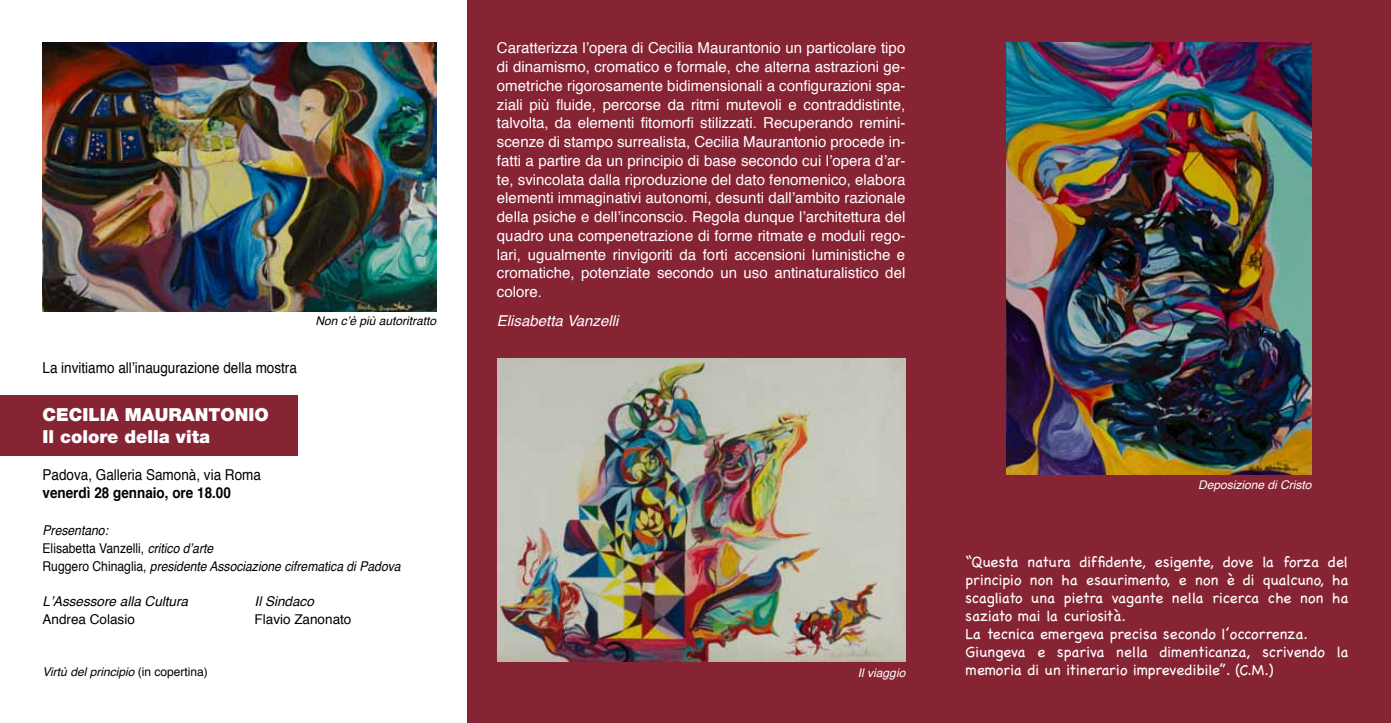
<style>
.page{position:relative;width:1391px;height:723px;background:#fff}
.page>*{position:absolute;margin:0;border:0;box-sizing:border-box;transform-origin:0 0}
.t1{font:900 18px/21.6px "Helvetica Neue LT Std";color:#fff}
.t2{font:15px/18.8px "Helvetica";color:#fff;text-align:justify}
.t3{font:15px/18px "Chalkboard";color:#fff}
.t4{font:15px "Helvetica";color:#000;scale:.9 1}
.t5{font:700 15px "Helvetica";color:#000;scale:.9 1}
.t6{font:italic 15px "Helvetica";color:#fff}
.t7{font:italic 13.5px/18px "Helvetica";color:#000;scale:.9 1}
.t8{font:italic 13.5px "Helvetica";color:#000}
.t9{font:13.5px "Helvetica";color:#000}
.t10{font:italic 12px "Helvetica";color:#000}
.t11{font:italic 12px "Helvetica";color:#fff}
.s1{font-style:normal}
</style>
<div class="page">
<div style="left:468px;top:0;width:922px;height:723px;background:#872434"></div>
<div style="left:0;top:396px;width:298px;height:60px;background:#872434"></div>
<img style="left:497px;top:358px;width:408px;height:303px">
<img style="left:1006px;top:43px;width:305px;height:431px">
<img style="left:43px;top:43px;width:394px;height:269px">
<p class="t4" style="left:43px;top:356px;width:284px">La invitiamo all’inaugurazione della mostra</p>
<p class="t1" style="left:43px;top:404px;width:228px">CECILIA MAURANTONIO<br>Il colore della vita</p>
<p class="t10" style="left:315px;top:311px;width:122px">Non c’è più autoritratto</p>
<p class="t4" style="left:43px;top:464px;width:244px">Padova, Galleria Samonà, via Roma</p>
<p class="t5" style="left:43px;top:481px;width:211px">venerdì 28 gennaio, ore 18.00</p>
<p class="t7" style="left:43px;top:521px;width:399px">Presentano:<br><span class="s1">Elisabetta Vanzelli,</span> critico d’arte<br><span class="s1">Ruggero Chinaglia,</span> presidente Associazione cifrematica di Padova</p>
<p class="t8" style="left:43px;top:591px;width:147px">L’Assessore alla Cultura</p>
<p class="t9" style="left:43px;top:609px;width:94px">Andrea Colasio</p>
<p class="t10" style="left:43px;top:663px;width:167px">Virtù del principio <span class="s1">(in copertina)</span></p>
<p class="t8" style="left:254px;top:591px;width:61px">Il Sindaco</p>
<p class="t9" style="left:254px;top:609px;width:98px">Flavio Zanonato</p>
<p class="t2" style="left:497px;top:39px;width:410px">Caratterizza l’opera di Cecilia Maurantonio un particolare tipo di dinamismo, cromatico e formale, che alterna astrazioni ge&shy;ometriche rigorosamente bidimensionali a configurazioni spa&shy;ziali più fluide, percorse da ritmi mutevoli e contraddistinte, talvolta, da elementi fitomorfi stilizzati. Recuperando remini&shy;scenze di stampo surrealista, Cecilia Maurantonio procede in&shy;fatti a partire da un principio di base secondo cui l’opera d’ar&shy;te, svincolata dalla riproduzione del dato fenomenico, elabora elementi immaginativi autonomi, desunti dall’ambito razionale della psiche e dell’inconscio. Regola dunque l’architettura del quadro una compenetrazione di forme ritmate e moduli rego&shy;lari, ugualmente rinvigoriti da forti accensioni luministiche e cromatiche, potenziate secondo un uso antinaturalistico del colore.</p>
<p class="t6" style="left:497px;top:309px;width:123px">Elisabetta Vanzelli</p>
<p class="t11" style="left:858px;top:663px;width:49px">Il viaggio</p>
<p class="t11" style="left:1197px;top:475px;width:115px">Deposizione di Cristo</p>
<p class="t3" style="left:965px;top:553px;width:384px">“Questa natura diffidente, esigente, dove la forza del principio non ha esaurimento, e non è di qualcuno, ha scagliato una pietra vagante nella ricerca che non ha saziato mai la curiosità.<br>La tecnica emergeva precisa secondo l’occorrenza.<br>Giungeva e spariva nella dimenticanza, scrivendo la memoria di un itinerario imprevedibile”. (C.M.)</p>
</div>
